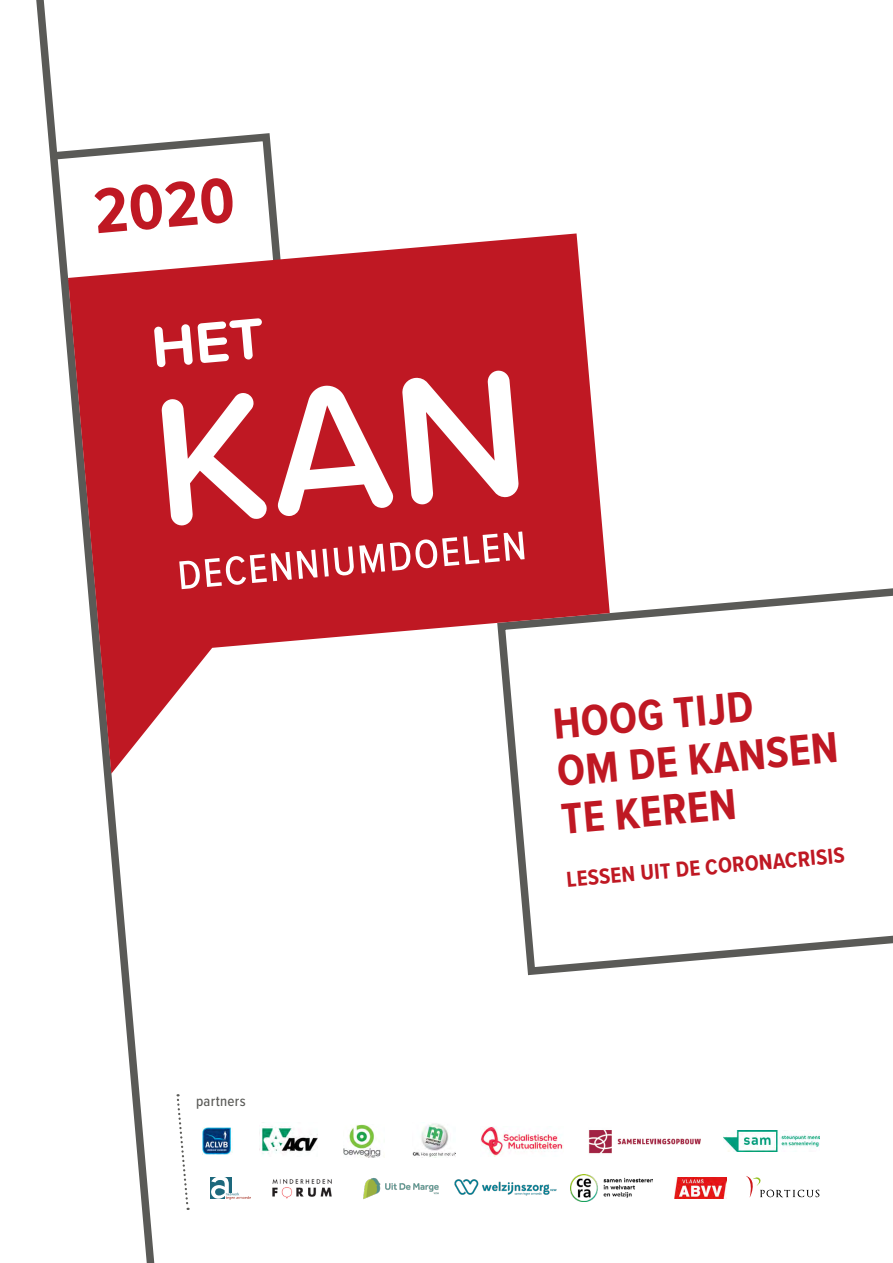
<style>
.page{position:relative;width:893px;height:1263px;background:#fff}
.page>*{position:absolute;margin:0;border:0;box-sizing:border-box;transform-origin:0 0}
.t1{font:700 65.7px "Proxima Nova Cond";color:#bf1823}
.t2{font:700 45px/48px "Proxima Nova Cond";color:#bf1823}
.t3{font:700 22.5px "Proxima Nova Cond";color:#bf1823}
.t4{font:500 15px "Proxima Nova Cond";letter-spacing:.015em;color:#5a5a57}
</style>
<div class="page">
<svg style="left:510px;top:588px;width:383px;height:388px"></svg>
<svg style="left:163px;top:133px;width:116px;height:100px"></svg>
<svg style="left:36px;top:0;width:127px;height:1263px"></svg>
<svg style="left:68px;top:233px;width:542px;height:541px;fill:#bf1823"></svg>
<svg style="left:161px;top:370px;width:358px;height:156px;fill:#bf1823"></svg>
<svg style="left:154px;top:318px;width:108px;height:49px"></svg>
<svg style="left:179px;top:531px;width:346px;height:58px;background:#ca424b"></svg>
<svg style="left:211px;top:1177px;width:40px;height:23px"></svg>
<img style="left:363px;top:1178px;width:76px;height:22px">
<svg style="left:176px;top:1094px;width:14px;height:116px"></svg>
<img style="left:202px;top:1127px;width:31px;height:27px">
<img style="left:261px;top:1126px;width:56px;height:28px">
<img style="left:344px;top:1124px;width:37px;height:34px">
<img style="left:412px;top:1123px;width:43px;height:35px">
<img style="left:570px;top:1174px;width:83px;height:28px">
<img style="left:273px;top:1179px;width:59px;height:20px">
<img style="left:723px;top:1131px;width:96px;height:20px">
<img style="left:481px;top:1126px;width:82px;height:30px">
<img style="left:675px;top:1177px;width:51px;height:21px">
<img style="left:454px;top:1179px;width:103px;height:17px">
<img style="left:588px;top:1130px;width:113px;height:24px">
<svg style="left:746px;top:1176px;width:73px;height:21px"></svg>
<h1 class="t1" style="left:90px;top:163px;width:143px;rotate:-5deg">2020</h1>
<p class="t4" style="left:196px;top:1090px;width:51px">partners</p>
<p class="t2" style="left:551px;top:699px;width:283px;rotate:-5deg">HOOG TIJD<br>OM DE KANSEN<br>TE KEREN</p>
<p class="t3" style="left:565px;top:863px;width:280px;rotate:-5deg">LESSEN UIT DE CORONACRISIS</p>
</div>
